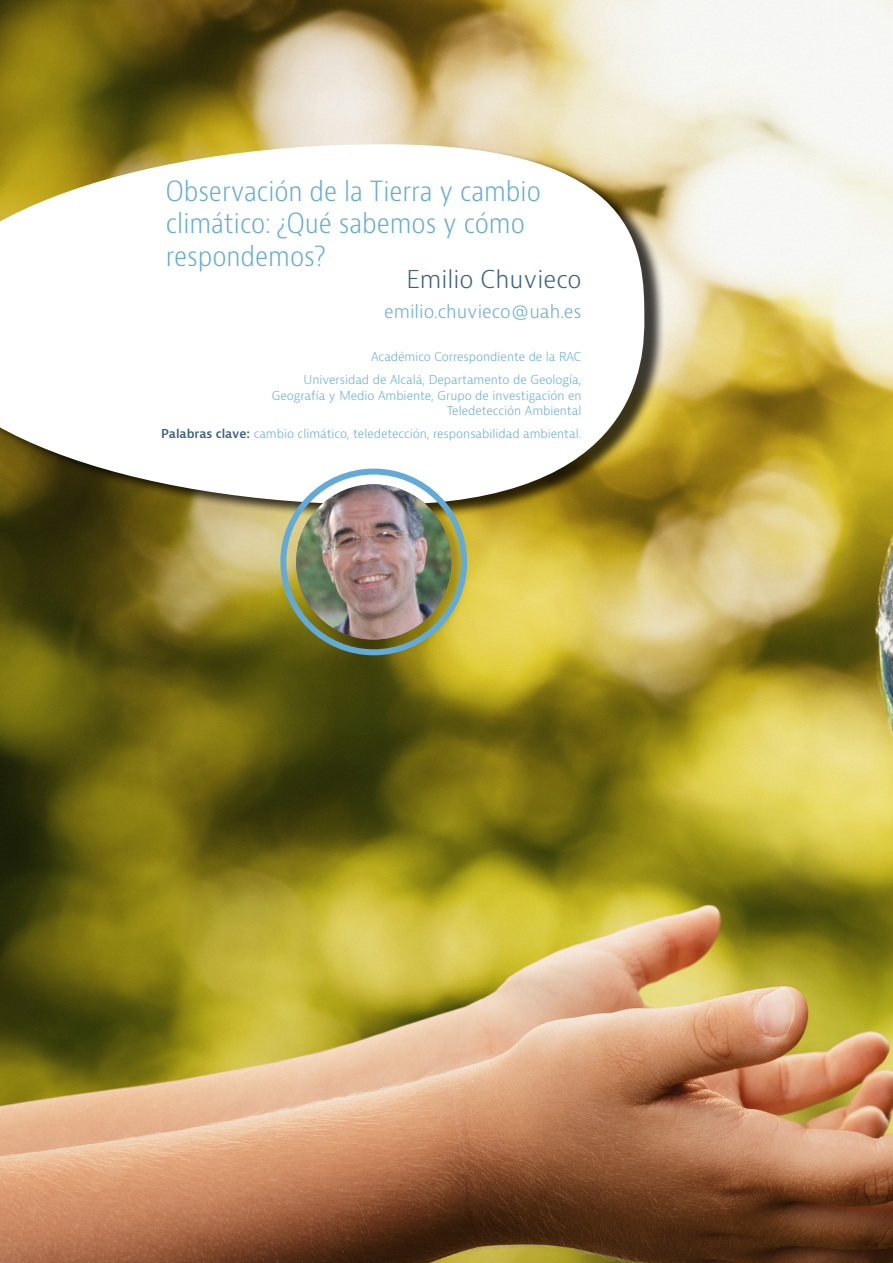
<style>
.page{position:relative;width:893px;height:1263px;background:#fff}
.page>*{position:absolute;margin:0;border:0;box-sizing:border-box;transform-origin:0 0}
.Título_Portada_Artíc{font:300 condensed 27px/32.4px "Bernino Sans";color:#62abd9}
.Autores_Portada_Artí{font:300 24px "Bernina Sans";color:#3b6081}
.Correo_Autores_Porta{font:300 18px "Bernina Sans";color:#62abd9}
.Afiliación_Autor_Por{font:300 12px/15px "Bernina Sans";color:#62abd9;text-align:right}
.Correo_Autores_Porta-2{font:300 12px "Bernina Sans";color:#62abd9}
.s1{font-weight:600;color:#3b6081}
</style>
<div class="page">
<img style="left:0;top:0;width:893px;height:1263px">
<div style="left:0;top:143px;width:666px;height:376px;background:#000;opacity:.75"></div>
<svg style="left:0;top:144px;width:644px;height:361px"></svg>
<div style="left:299px;top:487px;width:171px;height:171px;background:#000;opacity:.2"></div>
<img style="left:296px;top:484px;width:155px;height:155px;border-radius:78px">
<div style="left:280px;top:469px;width:187px;height:186px;border:6px solid #62abd9;border-radius:50%"></div>
<p class="Título_Portada_Artíc" style="left:166px;top:176px;width:376px">Observación de la Tierra y cambio climático: ¿Qué sabemos y cómo respondemos?</p>
<p class="Autores_Portada_Artí" style="left:406px;top:263px;width:177px">Emilio Chuvieco</p>
<p class="Correo_Autores_Porta" style="left:384px;top:299px;width:199px">emilio.chuvieco@uah.es</p>
<p class="Afiliación_Autor_Por" style="left:371px;top:349px;width:212px">Académico Correspondiente de la RAC</p>
<p class="Afiliación_Autor_Por" style="left:272px;top:373px;width:311px">Universidad de Alcalá, Departamento de Geología,<br>Geografía y Medio Ambiente, Grupo de investigación en<br>Teledetección Ambiental</p>
<p class="Correo_Autores_Porta-2" style="left:161px;top:426px;width:422px"><span class="s1">Palabras clave:</span> cambio climático, teledetección, responsabilidad ambiental.</p>
</div>
